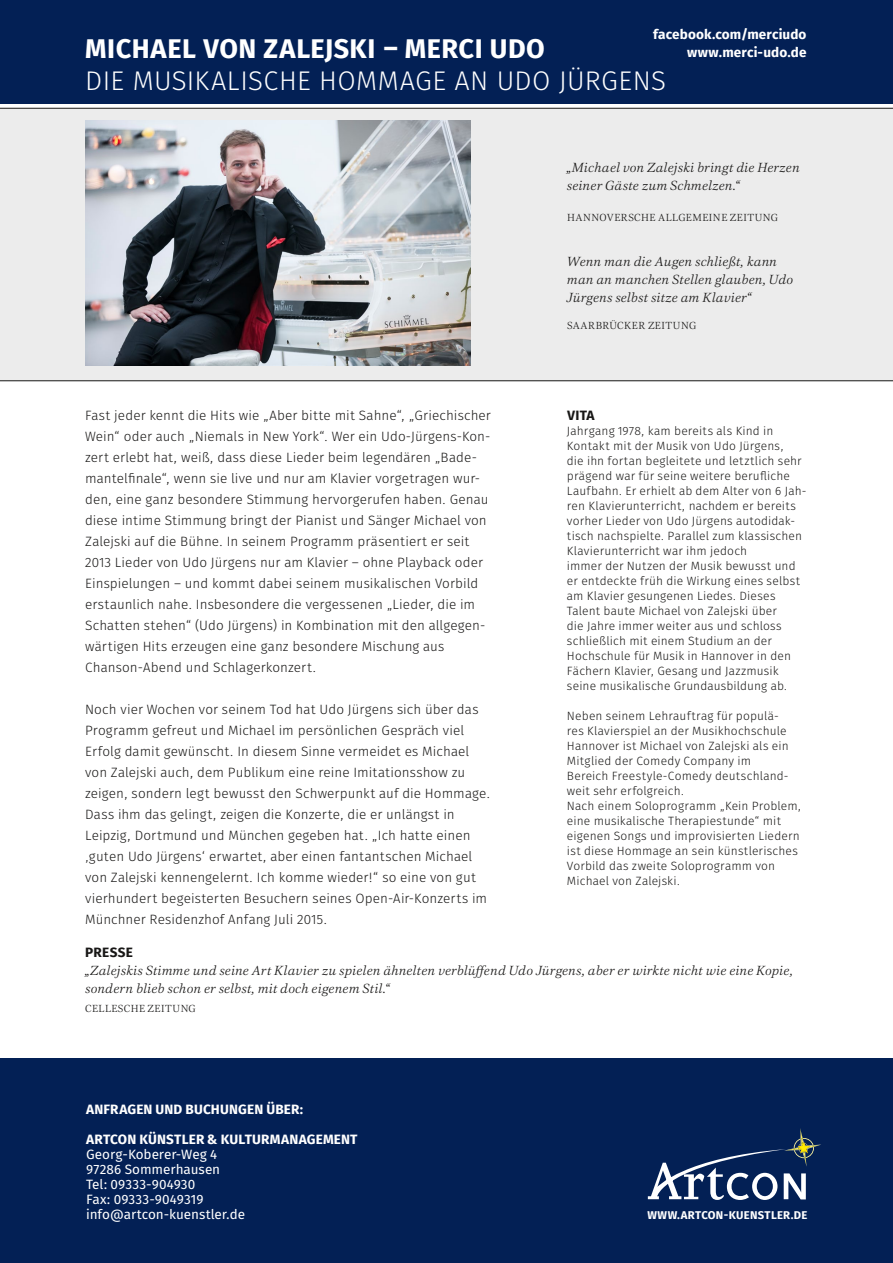
<style>
.page{position:relative;width:893px;height:1263px;background:#fff}
.page>*{position:absolute;margin:0;border:0;box-sizing:border-box;transform-origin:0 0}
.t1{font:27px "Fira Sans OT Light";letter-spacing:.015em;color:#fff}
.t2{font:700 27px "Fira Sans OT";letter-spacing:.02em;color:#fff}
.t3{font:13.5px/21px "Fira Sans OT Light";letter-spacing:.005em;color:#181716}
.t4{font:italic 300 13.5px/18px "Civita";letter-spacing:.01em;color:#181716}
.t5{font:700 13.5px/18px "Fira Sans OT";letter-spacing:.01em;color:#fff;text-align:right}
.t6{font:13.5px/15px "Fira Sans OT";color:#fff}
.t7{font:700 13.5px "Fira Sans OT";letter-spacing:.025em;color:#181716}
.t8{font:12px/15px "Fira Sans OT Light";letter-spacing:.01em;color:#181716}
.t9{font:700 11.25px "Fira Sans OT";letter-spacing:.025em;color:#fff}
.t10{font:300 10.5px "Civita";letter-spacing:.045em;color:#181716}
</style>
<div class="page">
<div style="left:0;top:0;width:893px;height:103px;background:#032055"></div>
<div style="left:0;top:108px;width:893px;height:273px;background:#ececec"></div>
<hr style="left:0;top:108px;width:893px;height:1px;background:#181716">
<hr style="left:0;top:380px;width:893px;height:1px;background:#181716">
<img style="left:85px;top:120px;width:385px;height:245px">
<div style="left:0;top:1059px;width:893px;height:204px;background:#032055"></div>
<svg style="left:648px;top:1128px;width:173px;height:72px"></svg>
<p class="t5" style="left:653px;top:26px;width:155px">FACEBOOK.COM/MERCIUDO<br>WWW.MERCI-UDO.DE</p>
<h1 class="t2" style="left:85px;top:30px;width:461px">MICHAEL VON ZALEJSKI – MERCI UDO</h1>
<h1 class="t1" style="left:85px;top:62px;width:254px">die musikalische Homm</h1>
<h1 class="t1" style="left:400px;top:62px;width:267px">age an Udo Jürgens</h1>
<p class="t3" style="left:85px;top:406px;width:407px">Fast jeder kennt die H its wie „Aber bitte mit Sahne“, „Griechischer Wein“ oder auch „Niemals in New York“. Wer ein Udo-Jürgens-Kon&shy;zert erlebt hat, weiß, dass diese Lieder beim legendären „Bade&shy;mantelfinale“, wenn sie live und nur am Klavier vorgetragen wur&shy;den, eine ganz besondere Stimmung hervorgerufen haben. Genau diese intime Stimmung bringt der Pianist und Sänger Michael von Zalejski auf die Bühne. I n seinem Programm präsentiert er seit 2013 Lieder von Udo Jürgens nur am Klavier – ohne Playback oder Einspielungen – und kommt dabei seinem musikalischen Vorbild erstaunlich nahe. I nsbesondere die vergessenen „Lieder, die im Schatten stehen“ (Udo Jürgens) in Kombination mit den allgegen&shy;wärtigen H its erzeugen eine ganz besondere Mischung aus Chanson-Abend und Schlagerkonzert.</p>
<p class="t3" style="left:85px;top:700px;width:407px">Noch vier Wochen vor seinem Tod hat Udo Jürgens sich über das Programm gefreut und Michael im persönlichen Gespräch viel Erfolg damit gewünscht. I n diesem Sinne vermeidet es Michael von Zalejski auch, dem Publikum eine reine I mitationsshow zu zeigen, sondern legt bewusst den Schwerpunkt auf die H ommage.<br>Dass ihm das gelingt, zeigen die Konzerte, die er unlängst in Leipzig, Dortmund und München gegeben hat. „Ich hatte einen ‚guten Udo Jürgens‘ erwartet, aber einen fantantschen Michael von Zalejski kennengelernt. I ch komme wieder!“ so eine von gut vierhundert begeisterten Besuchern seines Open-Air-Konzerts im Münchner Residenzhof Anfang Juli 2015.</p>
<p class="t4" style="left:567px;top:158px;width:234px">„Michael von Zalejski bringt die Herzen seiner Gäste zum Schmelzen.“</p>
<p class="t10" style="left:567px;top:211px;width:212px">HANNOVERSCHE ALLGEMEINE ZEITUNG</p>
<p class="t4" style="left:567px;top:252px;width:228px">Wenn man die Augen schließt, kann man an manchen Stellen glauben, Udo<br>Jürgens selbst sitze am Klavier“</p>
<p class="t10" style="left:567px;top:319px;width:131px">SAARBRÜCKER ZEITUNG</p>
<p class="t7" style="left:567px;top:406px;width:29px">VITA</p>
<p class="t8" style="left:567px;top:424px;width:241px">Jahrgang 1978, kam bereits als Kind in Kontakt mit der Musik von Udo Jürgens,<br>die ihn fortan begleitete und letztlich sehr prägend war für seine weitere berufliche Laufbahn. Er erhielt ab dem Alter von 6 Jah&shy;ren Klavierunterricht, nachdem er bereits vorher Lieder von Udo Jürgens autodidak&shy;tisch nachspielte. Parallel zum klassischen Klavierunterricht war ihm jedoch<br>immer der Nutzen der Musik bewusst und er entdeckte früh die Wirkung eines selbst am Klavier gesungenen Liedes. Dieses Talent baute Michael von Zalejski über<br>die Jahre immer weiter aus und schloss schließlich mit einem Studium an der Hochschule für Musik in Hannover in den Fächern Klavier, Gesang und Jazzmusik seine musikalische Grundausbildung ab.</p>
<p class="t8" style="left:567px;top:709px;width:236px">Neben seinem Lehrauftrag für populä-<br>res Klavierspiel an der Musikhochschule Hannover ist Michael von Zalejski als ein Mitglied der Comedy Company im<br>Bereich Freestyle-Comedy deutschland&shy;weit sehr erfolgreich.<br>Nach einem Soloprogramm „Kein Problem, eine musikalische Therapiestunde“ mit eigenen Songs und improvisierten Liedern ist diese H ommage an sein künstlerisches Vorbild das zweite Soloprogramm von Michael von Zalejski.</p>
<p class="t7" style="left:85px;top:943px;width:49px">PRESSE</p>
<p class="t4" style="left:85px;top:961px;width:709px">„Zalejskis Stimme und seine Art Klavier zu spielen ähnelten verblüffend Udo Jürgens, aber er wirkte nicht wie eine Kopie, sondern blieb schon er selbst, mit doch eigenem Stil.“</p>
<p class="t10" style="left:85px;top:1001px;width:112px">CELLESCHE ZEITUNG</p>
<p class="t5" style="left:86px;top:1102px;width:218px">ANFRAGEN UND BUCHUNGEN ÜBER:</p>
<p class="t5" style="left:86px;top:1132px;width:273px">ARTCON KÜNSTLER &amp; KULTURMANAGEMENT</p>
<p class="t6" style="left:86px;top:1148px;width:161px">Georg-Koberer-Weg 4<br>97286 Sommerhausen<br>Tel: 09333-904930<br>Fax: 09333-9049319 info@artcon-kuenstler.de</p>
<p class="t9" style="left:647px;top:1207px;width:161px">WWW.ARTCON-KUENSTLER.DE</p>
</div>
